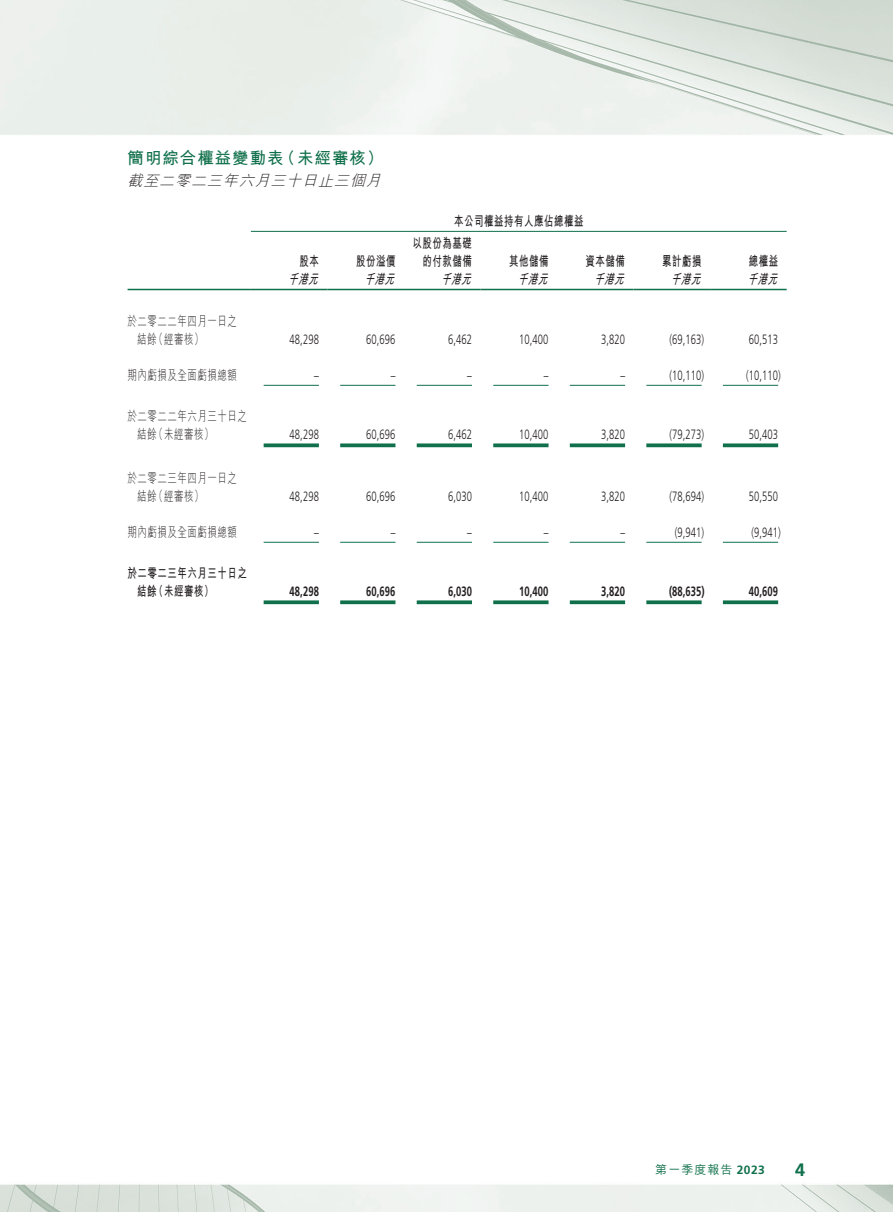
<style>
.page{position:relative;width:893px;height:1212px;background:#fff}
.page>*{position:absolute;margin:0;border:0;box-sizing:border-box;transform-origin:0 0}
.t1{font:700 18px "Frutiger LT Std";color:#10704b}
.t2{font:700 16.5px "M Hei HK";letter-spacing:.06em;color:#10704b}
.t3{font:italic 300 15px "M Hei HK";color:#231f20}
.t4{font:300 13.5px "Frutiger LT Std";letter-spacing:.01em;color:#231f20;scale:.7 1}
.t5{font:300 13.5px/18px "M Hei HK";letter-spacing:.06em;color:#231f20;scale:.7 1}
.t6{font:700 13.5px/18px "M Hei HK";letter-spacing:.06em;color:#231f20;text-align:right;scale:.7 1}
.t7{font:700 13.5px "Frutiger LT Std";letter-spacing:.01em;color:#231f20;scale:.7 1}
.t8{font:italic 700 13.5px "M Hei HK";color:#231f20;scale:.7 1}
.t9{font:500 12px "M Hei HK";letter-spacing:.085em;color:#10704b}
.s1{font-family:"Frutiger LT Std";font-weight:700}
</style>
<div class="page">
<img style="left:0;top:0;width:893px;height:1212px">
<hr style="left:251px;top:231px;width:536px;height:1px;background:#10704b">
<hr style="left:128px;top:289px;width:123px;height:1px;background:#10704b">
<hr style="left:251px;top:289px;width:76px;height:1px;background:#10704b">
<hr style="left:327px;top:289px;width:77px;height:1px;background:#10704b">
<hr style="left:404px;top:289px;width:76px;height:1px;background:#10704b">
<hr style="left:480px;top:289px;width:77px;height:1px;background:#10704b">
<hr style="left:557px;top:289px;width:77px;height:1px;background:#10704b">
<hr style="left:634px;top:289px;width:76px;height:1px;background:#10704b">
<hr style="left:710px;top:289px;width:77px;height:1px;background:#10704b">
<hr style="left:264px;top:385px;width:55px;height:1px;background:#10704b">
<hr style="left:340px;top:385px;width:55px;height:1px;background:#10704b">
<hr style="left:417px;top:385px;width:55px;height:1px;background:#10704b">
<hr style="left:493px;top:385px;width:56px;height:1px;background:#10704b">
<hr style="left:570px;top:385px;width:55px;height:1px;background:#10704b">
<hr style="left:646px;top:385px;width:56px;height:1px;background:#10704b">
<hr style="left:723px;top:385px;width:55px;height:1px;background:#10704b">
<svg style="left:264px;top:443px;width:55px;height:4px"></svg>
<svg style="left:340px;top:443px;width:55px;height:4px"></svg>
<svg style="left:417px;top:443px;width:55px;height:4px"></svg>
<svg style="left:493px;top:443px;width:56px;height:4px"></svg>
<svg style="left:570px;top:443px;width:55px;height:4px"></svg>
<svg style="left:646px;top:443px;width:56px;height:4px"></svg>
<svg style="left:723px;top:443px;width:55px;height:4px"></svg>
<hr style="left:264px;top:542px;width:55px;height:1px;background:#10704b">
<hr style="left:340px;top:542px;width:55px;height:1px;background:#10704b">
<hr style="left:417px;top:542px;width:55px;height:1px;background:#10704b">
<hr style="left:493px;top:542px;width:56px;height:1px;background:#10704b">
<hr style="left:570px;top:542px;width:55px;height:1px;background:#10704b">
<hr style="left:646px;top:542px;width:56px;height:1px;background:#10704b">
<hr style="left:723px;top:542px;width:55px;height:1px;background:#10704b">
<svg style="left:264px;top:600px;width:55px;height:4px"></svg>
<svg style="left:340px;top:600px;width:55px;height:4px"></svg>
<svg style="left:417px;top:600px;width:55px;height:4px"></svg>
<svg style="left:493px;top:600px;width:56px;height:4px"></svg>
<svg style="left:570px;top:600px;width:55px;height:4px"></svg>
<svg style="left:646px;top:600px;width:56px;height:4px"></svg>
<svg style="left:723px;top:600px;width:55px;height:4px"></svg>
<p class="t2" style="left:128px;top:146px;width:257px">簡明綜合權益變動表（未經審核）</p>
<p class="t3" style="left:128px;top:173px;width:259px">截至二零二三年六月三十日止三個月</p>
<p class="t6" style="left:299px;top:251px;width:29px">股本</p>
<p class="t6" style="left:356px;top:251px;width:58px">股份溢價</p>
<p class="t6" style="left:454px;top:210px;width:186px">本公司權益持有人應佔總權益</p>
<p class="t6" style="left:413px;top:233px;width:86px">以股份為基礎的付款儲備</p>
<p class="t6" style="left:509px;top:251px;width:58px">其他儲備</p>
<p class="t6" style="left:586px;top:251px;width:58px">資本儲備</p>
<p class="t6" style="left:662px;top:251px;width:58px">累計虧損</p>
<p class="t6" style="left:749px;top:251px;width:44px">總權益</p>
<p class="t5" style="left:137px;top:312px;width:144px;text-indent:-9px">於二零二二年四月一日之結餘（經審核）</p>
<p class="t8" style="left:288px;top:269px;width:50px">千港元</p>
<p class="t8" style="left:365px;top:269px;width:50px">千港元</p>
<p class="t8" style="left:441px;top:269px;width:50px">千港元</p>
<p class="t8" style="left:518px;top:269px;width:50px">千港元</p>
<p class="t8" style="left:594px;top:269px;width:50px">千港元</p>
<p class="t8" style="left:671px;top:269px;width:50px">千港元</p>
<p class="t8" style="left:747px;top:269px;width:50px">千港元</p>
<p class="t4" style="left:290px;top:331px;width:43px">48,298</p>
<p class="t4" style="left:366px;top:331px;width:43px">60,696</p>
<p class="t4" style="left:448px;top:331px;width:36px">6,462</p>
<p class="t4" style="left:519px;top:331px;width:43px">10,400</p>
<p class="t4" style="left:601px;top:331px;width:36px">3,820</p>
<p class="t4" style="left:670px;top:331px;width:51px">(69,163)</p>
<p class="t4" style="left:749px;top:331px;width:43px">60,513</p>
<p class="t5" style="left:128px;top:366px;width:158px">期內虧損及全面虧損總額</p>
<p class="t4" style="left:314px;top:367px;width:8px">–</p>
<p class="t4" style="left:391px;top:367px;width:8px">–</p>
<p class="t4" style="left:467px;top:367px;width:8px">–</p>
<p class="t4" style="left:544px;top:367px;width:8px">–</p>
<p class="t4" style="left:620px;top:367px;width:8px">–</p>
<p class="t4" style="left:670px;top:367px;width:51px">(10,110)</p>
<p class="t4" style="left:746px;top:367px;width:51px">(10,110)</p>
<p class="t5" style="left:137px;top:407px;width:159px;text-indent:-9px">於二零二二年六月三十日之結餘（未經審核）</p>
<p class="t4" style="left:290px;top:427px;width:43px">48,298</p>
<p class="t4" style="left:366px;top:427px;width:43px">60,696</p>
<p class="t4" style="left:448px;top:427px;width:36px">6,462</p>
<p class="t4" style="left:519px;top:427px;width:43px">10,400</p>
<p class="t4" style="left:601px;top:427px;width:36px">3,820</p>
<p class="t4" style="left:670px;top:427px;width:51px">(79,273)</p>
<p class="t4" style="left:749px;top:427px;width:43px">50,403</p>
<p class="t5" style="left:137px;top:468px;width:144px;text-indent:-9px">於二零二三年四月一日之結餘（經審核）</p>
<p class="t4" style="left:290px;top:488px;width:43px">48,298</p>
<p class="t4" style="left:366px;top:488px;width:43px">60,696</p>
<p class="t4" style="left:448px;top:488px;width:36px">6,030</p>
<p class="t4" style="left:519px;top:488px;width:43px">10,400</p>
<p class="t4" style="left:601px;top:488px;width:36px">3,820</p>
<p class="t4" style="left:670px;top:488px;width:51px">(78,694)</p>
<p class="t4" style="left:749px;top:488px;width:43px">50,550</p>
<p class="t5" style="left:128px;top:522px;width:158px">期內虧損及全面虧損總額</p>
<p class="t4" style="left:314px;top:524px;width:8px">–</p>
<p class="t4" style="left:391px;top:524px;width:8px">–</p>
<p class="t4" style="left:467px;top:524px;width:8px">–</p>
<p class="t4" style="left:544px;top:524px;width:8px">–</p>
<p class="t4" style="left:620px;top:524px;width:8px">–</p>
<p class="t4" style="left:675px;top:524px;width:43px">(9,941)</p>
<p class="t4" style="left:751px;top:524px;width:43px">(9,941)</p>
<p class="t6" style="left:137px;top:563px;width:159px;text-align:left;text-indent:-9px">於二零二三年六月三十日之結餘（未經審核）</p>
<p class="t7" style="left:290px;top:583px;width:43px">48,298</p>
<p class="t7" style="left:366px;top:583px;width:43px">60,696</p>
<p class="t7" style="left:448px;top:583px;width:36px">6,030</p>
<p class="t7" style="left:519px;top:583px;width:43px">10,400</p>
<p class="t7" style="left:601px;top:583px;width:36px">3,820</p>
<p class="t7" style="left:669px;top:583px;width:53px">(88,635)</p>
<p class="t7" style="left:749px;top:583px;width:43px">40,609</p>
<p class="t9" style="left:655px;top:1161px;width:111px">第一季度報告 <span class="s1">2023</span></p>
<h1 class="t1" style="left:795px;top:1159px;width:12px">4</h1>
</div>
